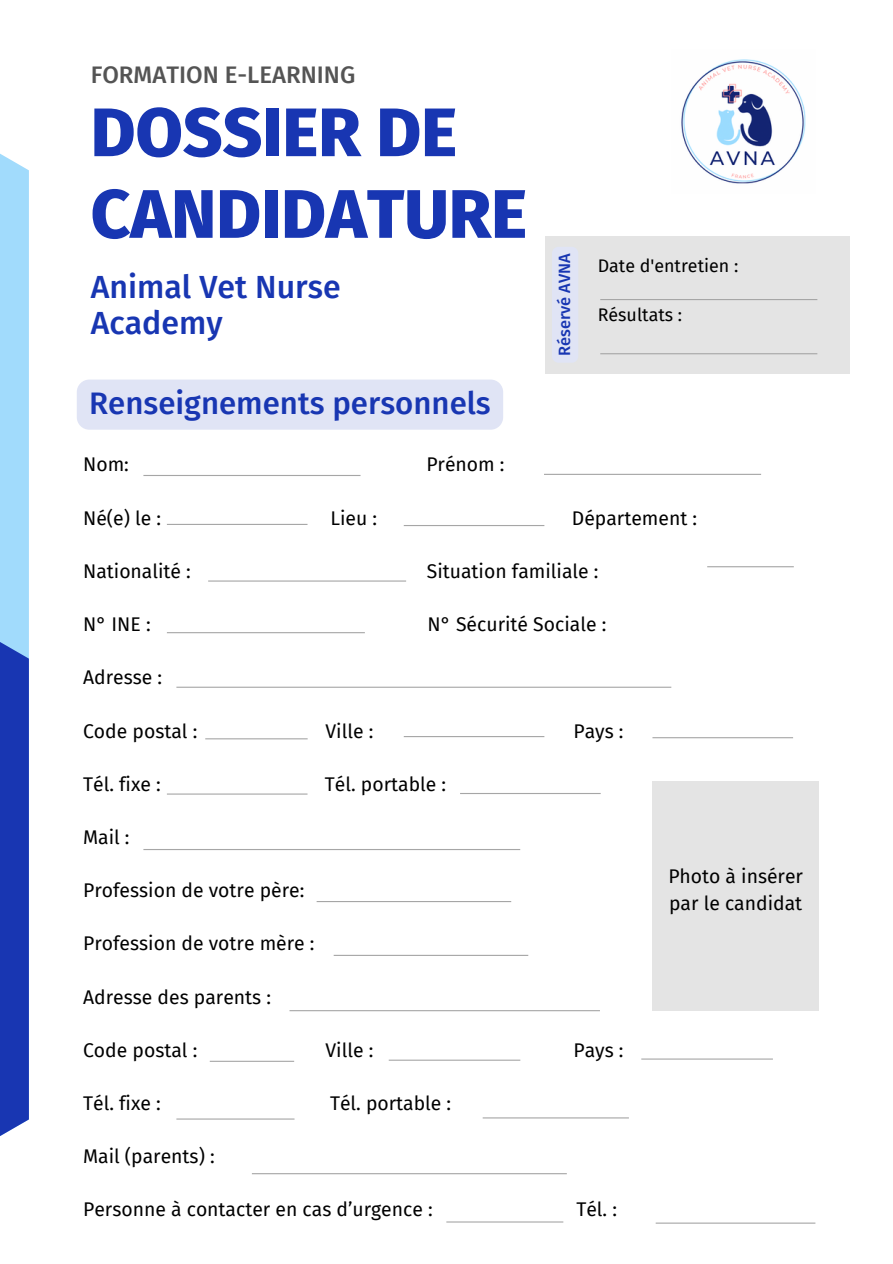
<style>
.page{position:relative;width:893px;height:1264px;background:#fff}
.page>*{position:absolute;margin:0;border:0;box-sizing:border-box;transform-origin:0 0}
.t1{font:800 68.55px/81.6px "Fira Sans";color:#1836b2}
.t2{font:500 32.1px/36.2px "Fira Sans";color:#1836b2}
.t3{font:500 31.2px "Fira Sans";color:#1836b2}
.t4{font:500 24px "Fira Sans";color:#545454}
.t5{font:19.35px/27px "Fira Sans";color:#000}
.t6{font:17.85px "Fira Sans";color:#000}
.t7{font:500 16.35px "Fira Sans";color:#1836b2}
</style>
<div class="page">
<div style="left:0;top:143px;width:29px;height:1003px;background:#a1dbfc"></div>
<div style="left:545px;top:237px;width:304px;height:137px;background:#e4e4e4"></div>
<hr style="left:600px;top:299px;width:217px;height:1px;background:#a6a6a6">
<div style="left:0;top:631px;width:29px;height:515px;background:#1836b2"></div>
<img style="left:681px;top:59px;width:125px;height:125px">
<hr style="left:600px;top:353px;width:217px;height:1px;background:#a6a6a6">
<hr style="left:143px;top:475px;width:217px;height:1px;background:#a6a6a6">
<hr style="left:544px;top:474px;width:217px;height:1px;background:#a6a6a6">
<hr style="left:167px;top:524px;width:140px;height:1px;background:#a6a6a6">
<hr style="left:208px;top:580px;width:198px;height:1px;background:#a6a6a6">
<hr style="left:404px;top:525px;width:140px;height:1px;background:#a6a6a6">
<hr style="left:707px;top:566px;width:86px;height:1px;background:#a6a6a6">
<hr style="left:167px;top:632px;width:198px;height:1px;background:#a6a6a6">
<hr style="left:176px;top:686px;width:495px;height:1px;background:#a6a6a6">
<hr style="left:404px;top:736px;width:140px;height:1px;background:#a6a6a6">
<hr style="left:316px;top:901px;width:195px;height:1px;background:#a6a6a6">
<hr style="left:652px;top:737px;width:141px;height:1px;background:#a6a6a6">
<hr style="left:205px;top:738px;width:102px;height:1px;background:#a6a6a6">
<hr style="left:167px;top:793px;width:140px;height:1px;background:#a6a6a6">
<hr style="left:460px;top:793px;width:140px;height:1px;background:#a6a6a6">
<hr style="left:143px;top:849px;width:377px;height:1px;background:#a6a6a6">
<hr style="left:333px;top:954px;width:195px;height:1px;background:#a6a6a6">
<hr style="left:289px;top:1010px;width:311px;height:1px;background:#a6a6a6">
<hr style="left:210px;top:1060px;width:84px;height:1px;background:#a6a6a6">
<hr style="left:389px;top:1059px;width:131px;height:1px;background:#a6a6a6">
<hr style="left:641px;top:1058px;width:131px;height:1px;background:#a6a6a6">
<hr style="left:176px;top:1118px;width:118px;height:1px;background:#a6a6a6">
<hr style="left:482px;top:1117px;width:147px;height:1px;background:#a6a6a6">
<hr style="left:252px;top:1173px;width:314px;height:1px;background:#a6a6a6">
<hr style="left:446px;top:1221px;width:117px;height:1px;background:#a6a6a6">
<hr style="left:655px;top:1222px;width:160px;height:1px;background:#a6a6a6">
<div style="left:652px;top:781px;width:166px;height:229px;background:#e4e4e4"></div>
<div style="left:552px;top:247px;width:26px;height:116px;background:#e0e4f5"></div>
<div style="left:77px;top:379px;width:426px;height:50px;background:#e0e4f5"></div>
<p class="t4" style="left:91px;top:61px;width:266px">FORMATION E-LEARNING</p>
<p class="t1" style="left:91px;top:92px;width:438px">DOSSIER DE<br>CANDIDATURE</p>
<p class="t2" style="left:91px;top:269px;width:251px">Animal Vet Nurse<br>Academy</p>
<p class="t3" style="left:89px;top:385px;width:403px">Renseignements personnels</p>
<p class="t7" style="left:554px;top:356px;width:104px;rotate:-90deg">Réservé AVNA</p>
<p class="t6" style="left:597px;top:255px;width:142px">Date d'entretien :</p>
<p class="t6" style="left:597px;top:304px;width:86px">Résultats :</p>
<p class="t5" style="left:83px;top:451px;width:47px">Nom:</p>
<p class="t5" style="left:426px;top:451px;width:80px">Prénom :</p>
<p class="t5" style="left:83px;top:504px;width:79px">Né(e) le :</p>
<p class="t5" style="left:330px;top:504px;width:48px">Lieu :</p>
<p class="t5" style="left:572px;top:504px;width:127px">Département :</p>
<p class="t5" style="left:83px;top:558px;width:109px">Nationalité :</p>
<p class="t5" style="left:427px;top:558px;width:173px">Situation familiale :</p>
<p class="t5" style="left:83px;top:611px;width:69px">N° INE :</p>
<p class="t5" style="left:427px;top:611px;width:180px">N° Sécurité Sociale :</p>
<p class="t5" style="left:83px;top:664px;width:81px">Adresse :</p>
<p class="t5" style="left:83px;top:717px;width:116px">Code postal :</p>
<p class="t5" style="left:325px;top:717px;width:49px">Ville :</p>
<p class="t5" style="left:573px;top:717px;width:52px">Pays :</p>
<p class="t5" style="left:83px;top:770px;width:79px">Tél. fixe :</p>
<p class="t5" style="left:325px;top:770px;width:123px">Tél. portable :</p>
<p class="t5" style="left:83px;top:824px;width:48px">Mail :</p>
<p class="t5" style="left:83px;top:877px;width:223px">Profession de votre père:</p>
<p class="t5" style="left:83px;top:930px;width:233px">Profession de votre mère :</p>
<p class="t5" style="left:83px;top:983px;width:189px">Adresse des parents :</p>
<p class="t5" style="left:83px;top:1036px;width:116px">Code postal :</p>
<p class="t5" style="left:325px;top:1036px;width:49px">Ville :</p>
<p class="t5" style="left:573px;top:1036px;width:52px">Pays :</p>
<p class="t5" style="left:83px;top:1089px;width:79px">Tél. fixe :</p>
<p class="t5" style="left:330px;top:1089px;width:123px">Tél. portable :</p>
<p class="t5" style="left:83px;top:1143px;width:133px">Mail (parents) :</p>
<p class="t5" style="left:83px;top:1196px;width:351px">Personne à contacter en cas d’urgence :</p>
<p class="t5" style="left:576px;top:1196px;width:42px">Tél. :</p>
<p class="t5" style="left:668px;top:863px;width:136px">Photo à insérer par le candidat</p>
</div>
